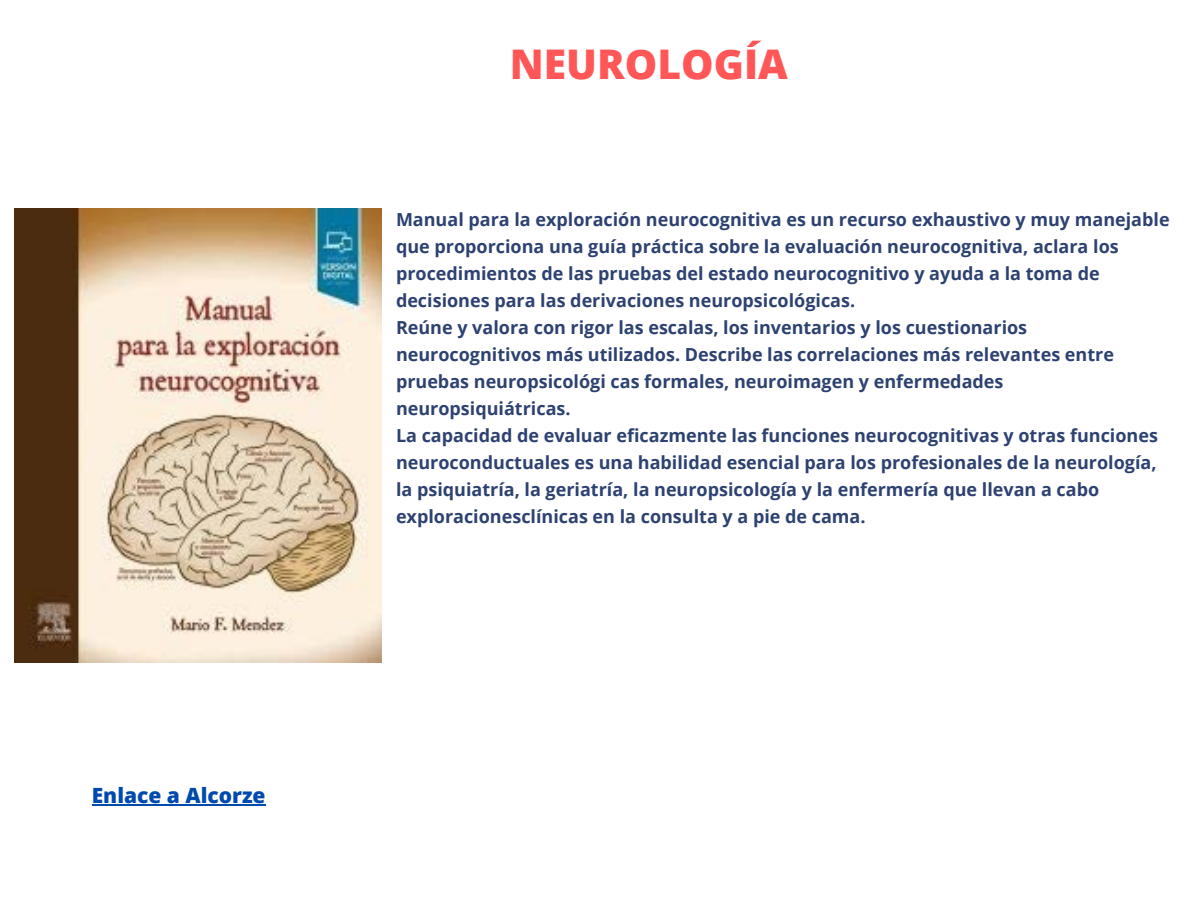
<style>
.page{position:relative;width:1188px;height:918px;background:#fff}
.page>*{position:absolute;margin:0;border:0;box-sizing:border-box;transform-origin:0 0}
.t1{font:800 40.95px "Open Sans";color:#ff5757}
.t2{font:800 21px "Open Sans";color:#004aad}
.t3{font:700 18px/27px "Open Sans";color:#2d4271}
</style>
<div class="page">
<img style="left:15px;top:208px;width:366px;height:455px">
<hr style="left:92px;top:805px;width:174px;height:1px;background:#004aad">
<p class="t2" style="left:92px;top:781px;width:175px">Enlace a Alcorze</p>
<h1 class="t1" style="left:510px;top:35px;width:280px">NEUROLOGÍA</h1>
<p class="t3" style="left:396px;top:205px;width:775px">Manual para la exploración neurocognitiva es un recurso exhaustivo y muy manejable que proporciona una guía práctica sobre la evaluación neurocognitiva, aclara los procedimientos de las pruebas del estado neurocognitivo y ayuda a la toma de decisiones para las derivaciones neuropsicológicas.<br>Reúne y valora con rigor las escalas, los inventarios y los cuestionarios neurocognitivos más utilizados. Describe las correlaciones más relevantes entre pruebas neuropsicológi cas formales, neuroimagen y enfermedades neuropsiquiátricas.<br>La capacidad de evaluar eficazmente las funciones neurocognitivas y otras funciones neuroconductuales es una habilidad esencial para los profesionales de la neurología, la psiquiatría, la geriatría, la neuropsicología y la enfermería que llevan a cabo exploracionesclínicas en la consulta y a pie de cama.</p>
</div>
